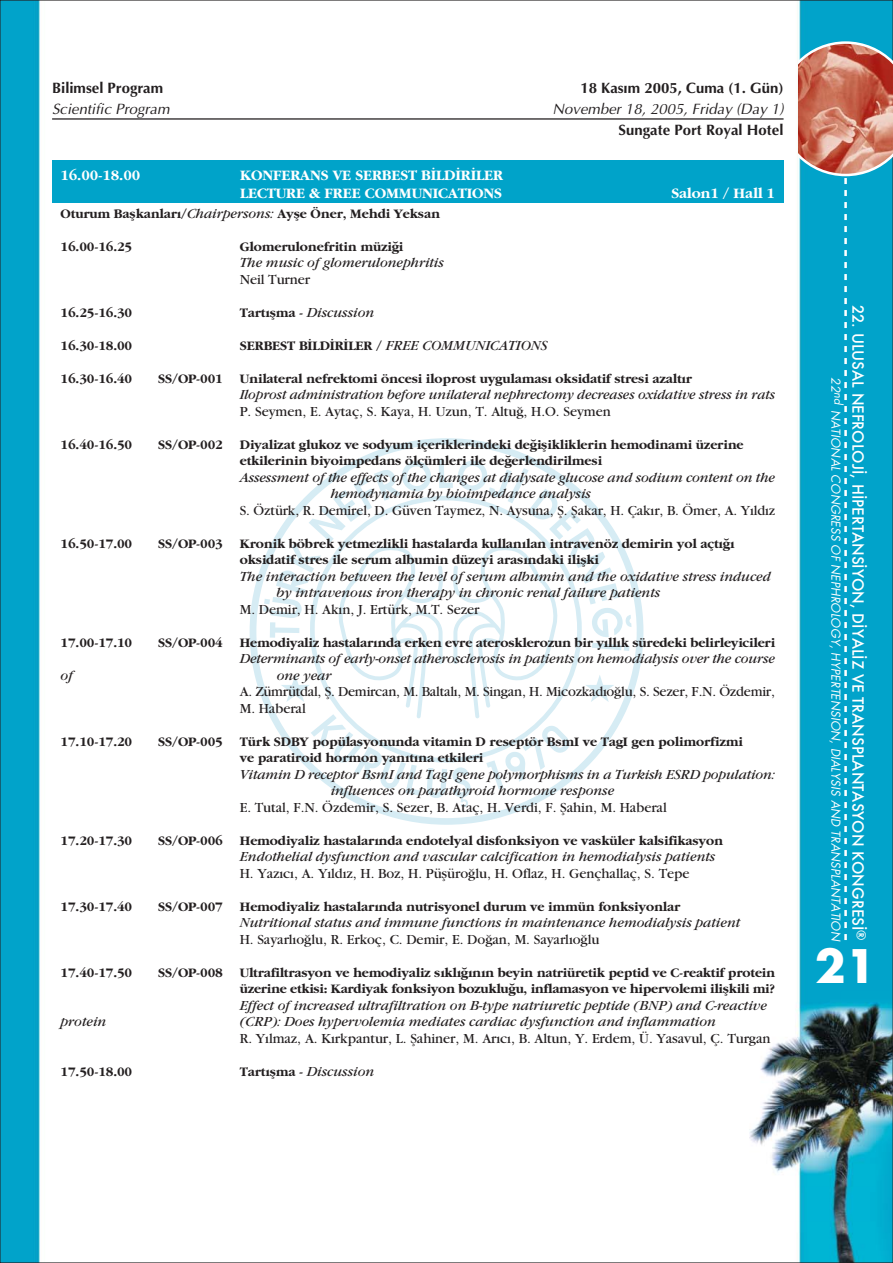
<style>
.page{position:relative;width:893px;height:1263px;background:#fff}
.page>*{position:absolute;margin:0;border:0;box-sizing:border-box;transform-origin:0 0}
.t1{font:45px "Futura Turk B";color:#fff}
.t2{font:15px/18px "Garamond Turk B";letter-spacing:-.005em;color:#fff}
.t3{font:15px "Futura";color:#fff}
.t4{font:15px/21px "Optima Turk I";color:#231f20;text-align:right}
.t5{font:15px "Optima Turk B";letter-spacing:-.005em;color:#231f20}
.t6{font:13.5px/16.5px "Garamond Turk B";letter-spacing:-.005em;color:#231f20}
.t7{font:italic 13.5px/16.5px "Garamond";letter-spacing:-.005em;color:#231f20}
.t8{font:13.5px/16.5px "Garamond";letter-spacing:-.005em;color:#231f20}
.t9{font:12px "Futura Book Turk I";letter-spacing:.005em;color:#fff}
.s1{font-family:"Optima Turk B"}
.s2{font-family:"Garamond";font-style:italic}
.s3{font-family:"Garamond Turk B";font-style:normal}
.s4{font-style:normal}
.s5{font-style:italic}
.s6{font-family:"Garamond"}
</style>
<div class="page">
<img style="left:2px;top:2px;width:889px;height:1259px">
<svg style="left:263px;top:459px;width:368px;height:348px"></svg>
<svg style="left:798px;top:41px;width:95px;height:899px;background:#249fbd"></svg>
<hr style="left:52px;top:118px;width:731px;height:2px;background:#231f20">
<div style="left:52px;top:160px;width:731px;height:43px;background:#00a3c9"></div>
<p class="t5" style="left:52px;top:82px;width:113px">Bilimsel Program</p>
<p class="t5" style="left:580px;top:82px;width:205px">18 Kas›m 2005, Cuma (1. Gün)</p>
<p class="t4" style="left:52px;top:100px;width:119px">Scientific Program</p>
<p class="t4" style="left:553px;top:100px;width:232px">November 18, 2005, Friday (Day 1)<br><span class="s1">Sungate Port Royal Hotel</span></p>
<p class="t2" style="left:61px;top:167px;width:81px">16.00-18.00</p>
<p class="t2" style="left:240px;top:167px;width:264px">KONFERANS VE SERBEST B‹LD‹R‹LER<br>LECTURE &amp; FREE COMMUNICATIONS</p>
<p class="t2" style="left:671px;top:185px;width:105px">Salon1 / Hall 1</p>
<p class="t6" style="left:61px;top:206px;width:381px">Oturum Baflkanlar›/<span class="s2">Chairpersons:</span> Ayfle Öner, Mehdi Yeksan</p>
<p class="t6" style="left:61px;top:239px;width:73px">16.00-16.25</p>
<p class="t7" style="left:240px;top:239px;width:206px"><span class="s3">Glomerulonefritin müzi¤i<br></span>The music of glomerulonephritis<br><span class="s4">Neil Turner</span></p>
<p class="t6" style="left:61px;top:305px;width:73px">16.25-16.30</p>
<p class="t6" style="left:240px;top:305px;width:136px">Tart›flma - <span class="s2">Discussion</span></p>
<p class="t6" style="left:61px;top:338px;width:73px">16.30-18.00</p>
<p class="t6" style="left:240px;top:338px;width:309px">SERBEST B‹LD‹R‹LER / <span class="s2">FREE COMMUNICATIONS</span></p>
<p class="t6" style="left:61px;top:371px;width:73px">16.30-16.40</p>
<p class="t6" style="left:158px;top:371px;width:66px">SS/OP-001</p>
<p class="t7" style="left:240px;top:371px;width:537px"><span class="s3">Unilateral nefrektomi öncesi iloprost uygulamas› oksidatif stresi azalt›r<br></span>Iloprost administration before unilateral nephrectomy decreases oxidative stress in rats<br><span class="s4">P. Seymen, E. Aytaç, S. Kaya, H. Uzun, T. Altu¤, H.O. Seymen</span></p>
<p class="t6" style="left:61px;top:437px;width:73px">16.40-16.50</p>
<p class="t6" style="left:158px;top:437px;width:66px">SS/OP-002</p>
<p class="t6" style="left:240px;top:437px;width:505px">Diyalizat glukoz ve sodyum içeriklerindeki de¤iflikliklerin hemodinami üzerine</p>
<p class="t6" style="left:240px;top:454px;width:364px">etkilerinin biyoimpedans ölçümleri ile de¤erlendirilmesi</p>
<p class="t7" style="left:240px;top:470px;width:537px">Assessment of the effects of the changes at dialysate glucose and sodium content on the</p>
<p class="t7" style="left:331px;top:487px;width:262px">hemodynamia by bioimpedance analysis</p>
<p class="t8" style="left:240px;top:503px;width:537px">S. Öztürk, R. Demirel, D. Güven Taymez, N. Aysuna, fi. fiakar, H. Çak›r, B. Ömer, A. Y›ld›z</p>
<p class="t6" style="left:61px;top:536px;width:73px">16.50-17.00</p>
<p class="t6" style="left:158px;top:536px;width:66px">SS/OP-003</p>
<p class="t6" style="left:240px;top:536px;width:496px">Kronik böbrek yetmezlikli hastalarda kullan›lan intravenöz demirin yol açt›¤›</p>
<p class="t6" style="left:240px;top:553px;width:361px">oksidatif stres ile serum albumin düzeyi aras›ndaki iliflki</p>
<p class="t7" style="left:240px;top:569px;width:532px">The interaction between the level of serum albumin and the oxidative stress induced</p>
<p class="t7" style="left:277px;top:586px;width:385px">by intravenous iron therapy in chronic renal failure patients</p>
<p class="t8" style="left:240px;top:602px;width:241px">M. Demir, H. Ak›n, J. Ertürk, M.T. Sezer</p>
<p class="t6" style="left:61px;top:635px;width:73px">17.00-17.10</p>
<p class="t6" style="left:158px;top:635px;width:66px">SS/OP-004</p>
<p class="t6" style="left:240px;top:635px;width:537px">Hemodiyaliz hastalar›nda erken evre aterosklerozun bir y›ll›k süredeki belirleyicileri<br><span class="s2">Determinants of early-onset atherosclerosis in patients on hemodialysis over the course</span></p>
<p class="t7" style="left:61px;top:668px;width:14px">of</p>
<p class="t8" style="left:240px;top:668px;width:537px;text-indent:37px"><span class="s5">one year<br></span>A. Zümrütdal, fi. Demircan, M. Baltal›, M. Singan, H. Micozkad›o¤lu, S. Sezer, F.N. Özdemir,<br>M. Haberal</p>
<p class="t6" style="left:61px;top:734px;width:73px">17.10-17.20</p>
<p class="t6" style="left:158px;top:734px;width:66px">SS/OP-005</p>
<p class="t6" style="left:240px;top:734px;width:504px">Türk SDBY popülasyonunda vitamin D reseptör BsmI ve TagI gen polimorfizmi</p>
<p class="t6" style="left:240px;top:751px;width:245px">ve paratiroid hormon yan›t›na etkileri</p>
<p class="t7" style="left:240px;top:767px;width:537px">Vitamin D receptor BsmI and TagI gene polymorphisms in a Turkish ESRD population:</p>
<p class="t7" style="left:331px;top:784px;width:285px">influences on parathyroid hormone response</p>
<p class="t8" style="left:240px;top:800px;width:428px">E. Tutal, F.N. Özdemir, S. Sezer, B. Ataç, H. Verdi, F. fiahin, M. Haberal</p>
<p class="t6" style="left:61px;top:833px;width:73px">17.20-17.30</p>
<p class="t6" style="left:158px;top:833px;width:66px">SS/OP-006</p>
<p class="t6" style="left:240px;top:833px;width:485px">Hemodiyaliz hastalar›nda endotelyal disfonksiyon ve vasküler kalsifikasyon<br><span class="s2">Endothelial dysfunction and vascular calcification in hemodialysis patients<br></span><span class="s6">H. Yaz›c›, A. Y›ld›z, H. Boz, H. Püflüro¤lu, H. Oflaz, H. Gençhallaç, S. Tepe</span></p>
<p class="t6" style="left:61px;top:899px;width:73px">17.30-17.40</p>
<p class="t6" style="left:158px;top:899px;width:66px">SS/OP-007</p>
<p class="t7" style="left:240px;top:899px;width:502px"><span class="s3">Hemodiyaliz hastalar›nda nutrisyonel durum ve immün fonksiyonlar<br></span>Nutritional status and immune functions in maintenance hemodialysis patient<br><span class="s4">H. Sayarl›o¤lu, R. Erkoç, C. Demir, E. Do¤an, M. Sayarl›o¤lu</span></p>
<p class="t6" style="left:61px;top:965px;width:73px">17.40-17.50</p>
<p class="t6" style="left:158px;top:965px;width:66px">SS/OP-008</p>
<p class="t6" style="left:240px;top:965px;width:537px;text-align:justify">Ultrafiltrasyon ve hemodiyaliz s›kl›¤›n›n beyin natriüretik peptid ve C-reaktif protein üzerine etkisi: Kardiyak fonksiyon bozuklu¤u, inflamasyon ve hipervolemi iliflkili mi?<br><span class="s2">Effect of increased ultrafiltration on B-type natriuretic peptide (BNP) and C-reactive</span></p>
<p class="t7" style="left:61px;top:1015px;width:47px">protein</p>
<p class="t8" style="left:240px;top:1015px;width:532px"><span class="s5">(CRP): Does hypervolemia mediates cardiac dysfunction and inflammation<br></span>R. Y›lmaz, A. K›rkpantur, L. fiahiner, M. Ar›c›, B. Altun, Y. Erdem, Ü. Yasavul, Ç. Turgan</p>
<p class="t6" style="left:61px;top:1064px;width:73px">17.50-18.00</p>
<p class="t6" style="left:240px;top:1064px;width:136px">Tart›flma - <span class="s2">Discussion</span></p>
<p class="t3" style="left:865px;top:305px;width:637px;rotate:90deg">22. ULUSAL NEFROLOJİ, HİPERTANSİYON, DİYALİZ VE TRANSPLANTASYON KONGRESİ<sup>®</sup></p>
<p class="t9" style="left:841px;top:377px;width:565px;rotate:90deg">22<sup>nd</sup> NATIONAL CONGRESS OF NEPHROLOGY, HYPERTENSION, DIALYSIS AND TRANSPLANTATION</p>
<p class="t1" style="left:815px;top:945px;width:63px">21</p>
</div>
